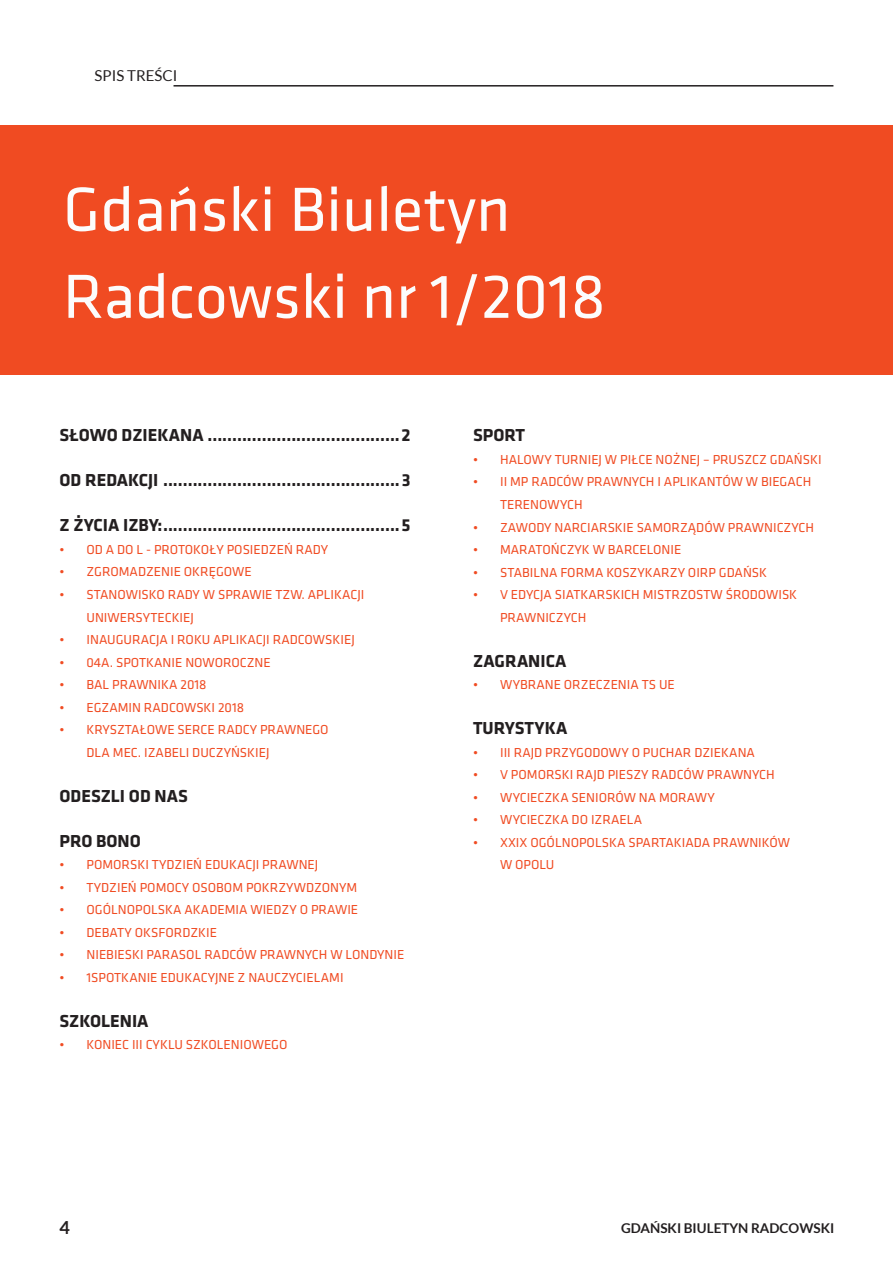
<style>
.page{position:relative;width:893px;height:1263px;background:#fff}
.page>*{position:absolute;margin:0;border:0;box-sizing:border-box;transform-origin:0 0}
.t1{font:64.5px/87px "Klavika";color:#fcfcfc}
.t2{font:700 18px "Klavika";color:#231f20}
.t3{font:700 18px "Lato";color:#231f20}
.t4{font:15px "Lato";color:#231f20}
.t5{font:13.5px/22.5px "Klavika";color:#f04b22}
.t6{font:700 13.5px "Lato";color:#231f20}
</style>
<div class="page">
<hr style="left:174px;top:85px;width:659px;height:2px;background:#231f20">
<div style="left:0;top:126px;width:893px;height:249px;background:#f04b22"></div>
<p class="t4" style="left:95px;top:67px;width:9px">SPIS</p>
<p class="t4" style="left:127px;top:67px;width:43px">TREŚCI</p>
<h1 class="t1" style="left:63px;top:167px;width:544px">GDAŃSKI BIULETYN<br>RADCOWSKI NR 1/2018</h1>
<h2 class="t2" style="left:60px;top:426px;width:353px">SŁOWO DZIEKANA .......................................2</h2>
<h2 class="t2" style="left:60px;top:471px;width:352px">OD REDAKCJI ................................................3</h2>
<h2 class="t2" style="left:60px;top:516px;width:353px">Z ŻYCIA IZBY:................................................5</h2>
<p class="t5" style="left:60px;top:538px;width:270px">• OD A DO L - PROTOKOŁY POSIEDZEŃ RADY</p>
<p class="t5" style="left:60px;top:561px;width:194px">• ZGROMADZENIE OKRĘGOWE</p>
<p class="t5" style="left:87px;top:583px;width:279px;text-indent:-27px">• STANOWISKO RADY W SPRAWIE TZW. APLIKACJI<br>UNIWERSYTECKIEJ</p>
<p class="t5" style="left:60px;top:628px;width:297px">• I NAUGURACJA I ROKU APLIKACJI RADCOWSKIEJ</p>
<p class="t5" style="left:60px;top:651px;width:213px">• 04A. SPOTKANIE NOWOROCZNE</p>
<p class="t5" style="left:60px;top:673px;width:149px">• BAL PRAWNIKA 2018</p>
<p class="t5" style="left:60px;top:696px;width:186px">• EGZAMIN RADCOWSKI 2018</p>
<p class="t5" style="left:87px;top:718px;width:244px;text-indent:-27px">• KRYSZTAŁOWE SERCE RADCY PRAWNEGO<br>DLA MEC. IZABELI DUCZYŃSKIEJ</p>
<h2 class="t2" style="left:60px;top:786px;width:130px">ODESZLI OD NAS</h2>
<h2 class="t2" style="left:60px;top:831px;width:83px">PRO BONO</h2>
<p class="t5" style="left:60px;top:853px;width:260px">• POMORSKI TYDZIEŃ EDUKACJI PRAWNEJ</p>
<p class="t5" style="left:60px;top:876px;width:299px">• TYDZIEŃ POMOCY OSOBOM POKRZYWDZONYM</p>
<p class="t5" style="left:60px;top:898px;width:300px">• OGÓLNOPOLSKA AKADEMIA WIEDZY O PRAWIE</p>
<p class="t5" style="left:60px;top:921px;width:159px">• DEBATY OKSFORDZKIE</p>
<p class="t5" style="left:60px;top:943px;width:346px">• N IEBIESKI PARASOL RADCÓW PRAWNYCH W LONDYNIE</p>
<p class="t5" style="left:60px;top:966px;width:286px">• 1SPOTKANIE EDUKACYJNE Z NAUCZYCIELAMI</p>
<h2 class="t2" style="left:60px;top:1011px;width:90px">SZKOLENIA</h2>
<p class="t5" style="left:60px;top:1033px;width:229px">• KONIEC III CYKLU SZKOLENIOWEGO</p>
<h2 class="t2" style="left:473px;top:426px;width:54px">SPORT</h2>
<p class="t5" style="left:473px;top:448px;width:350px">• HALOWY TURNIEJ W PIŁCE NOŻNEJ – PRUSZCZ GDAŃSKI</p>
<p class="t5" style="left:500px;top:471px;width:313px;text-indent:-27px">• II MP RADCÓW PRAWNYCH I APLIKANTÓW W BIEGACH<br>TERENOWYCH</p>
<p class="t5" style="left:473px;top:516px;width:342px">• ZAWODY NARCIARSKIE SAMORZĄDÓW PRAWNICZYCH</p>
<p class="t5" style="left:473px;top:538px;width:210px">• MARATOŃCZYK W BARCELONIE</p>
<p class="t5" style="left:473px;top:561px;width:296px">• STABILNA FORMA KOSZYKARZY OIRP GDAŃSK</p>
<p class="t5" style="left:500px;top:583px;width:299px;text-indent:-27px">• V EDYCJA SIATKARSKICH MISTRZOSTW ŚRODOWISK<br>PRAWNICZYCH</p>
<h2 class="t2" style="left:473px;top:651px;width:95px">ZAGRANICA</h2>
<p class="t5" style="left:473px;top:673px;width:194px">• WYBRANE ORZECZENIA TS UE</p>
<h2 class="t2" style="left:473px;top:718px;width:43px">TU RYSTY</h2>
<h2 class="t2" style="left:545px;top:718px;width:24px">KA</h2>
<p class="t5" style="left:473px;top:741px;width:283px">• III RAJD PRZYGODOWY O PUCHAR DZIEKANA</p>
<p class="t5" style="left:473px;top:763px;width:303px">• V POMORSKI RAJD PIESZY RADCÓW PRAWNYCH</p>
<p class="t5" style="left:473px;top:786px;width:243px">• WYCIECZKA SENIORÓW NA MORAWY</p>
<p class="t5" style="left:473px;top:808px;width:171px">• WYCIECZKA DO I ZRAELA</p>
<p class="t5" style="left:500px;top:831px;width:288px;text-indent:-27px">• XXIX OGÓLNOPOLSKA SPARTAKIADA PRAWNIKÓW<br>WOPOLU</p>
<h2 class="t3" style="left:60px;top:1217px;width:12px">4</h2>
<p class="t6" style="left:621px;top:1220px;width:47px">GDAŃSKI</p>
<p class="t6" style="left:684px;top:1220px;width:138px">BI UL ETYN RADCOWSKI</p>
</div>
